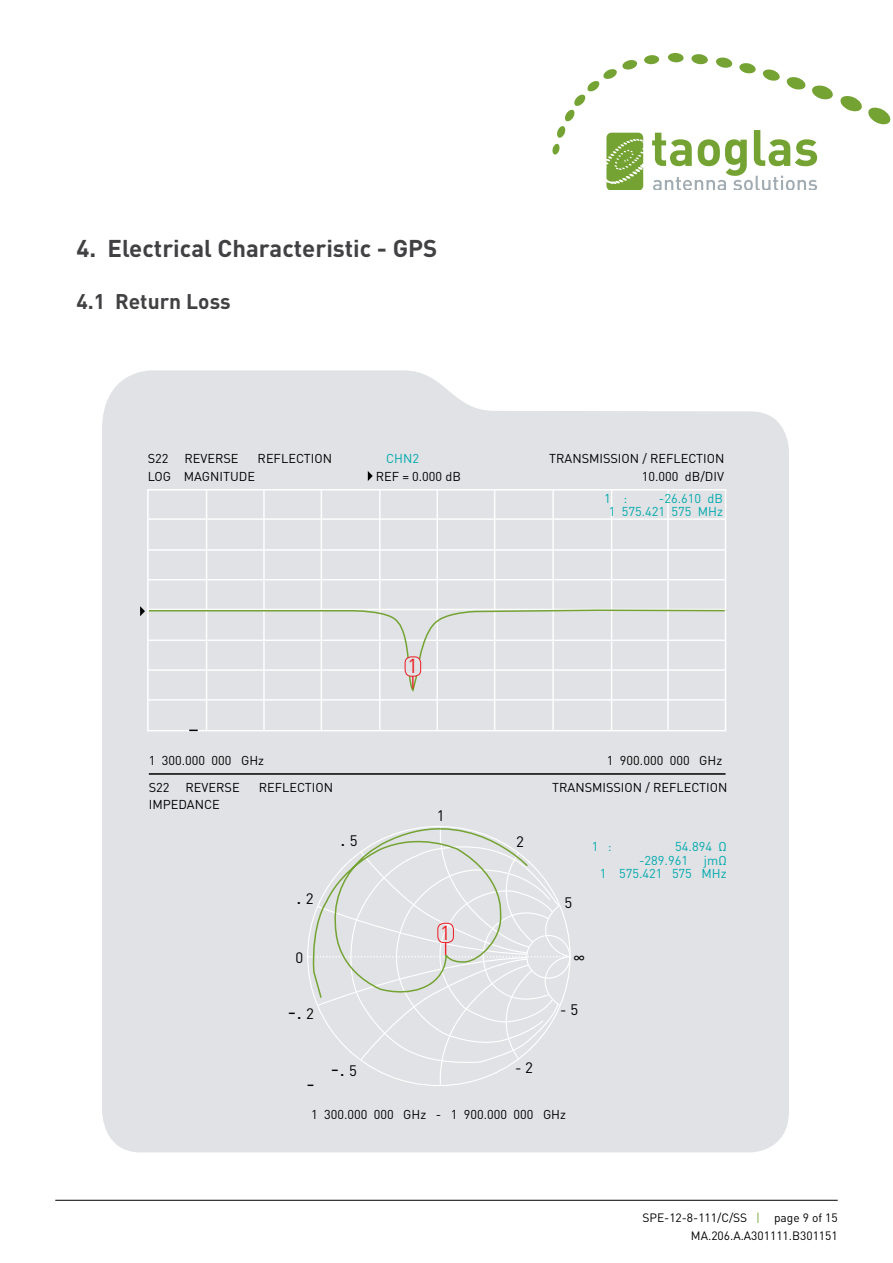
<style>
.page{position:relative;width:893px;height:1263px;background:#fff}
.page>*{position:absolute;margin:0;border:0;box-sizing:border-box;transform-origin:0 0}
.t1{font:700 24px "DIN";color:#414042}
.t2{font:700 21px "DIN";color:#414042}
.t3{font:21px "DIN";color:#000}
.t4{font:19.95px "DIN";color:#ed1d24}
.t5{font:15px "DIN";color:#000}
.t6{font:12.75px "DIN";color:#000}
.t7{font:12.75px/13.5px "DIN";color:#00aaad;text-align:right}
.t8{font:12px/18px "DIN";color:#000}
.s1{font-size:15px}
.s2{color:#74a333}
</style>
<div class="page">
<div style="left:644px;top:55px;width:15px;height:9px;background:#74a333;border-radius:50%"></div>
<svg style="left:652px;top:54px;width:239px;height:135px"></svg>
<svg style="left:552px;top:60px;width:91px;height:129px"></svg>
<hr style="left:55px;top:1200px;width:783px;height:1px;background:#000">
<div style="left:102px;top:831px;width:687px;height:321px;background:#e0e2e5"></div>
<div style="left:102px;top:370px;width:687px;height:461px;background:#e0e2e5"></div>
<hr style="left:148px;top:518px;width:577px;height:2px;background:#fff">
<hr style="left:148px;top:549px;width:577px;height:2px;background:#fff">
<hr style="left:148px;top:579px;width:577px;height:1px;background:#fff">
<hr style="left:148px;top:699px;width:577px;height:2px;background:#fff">
<hr style="left:206px;top:490px;width:1px;height:240px;background:#fff">
<hr style="left:263px;top:490px;width:2px;height:240px;background:#fff">
<hr style="left:321px;top:490px;width:1px;height:240px;background:#fff">
<hr style="left:379px;top:490px;width:2px;height:240px;background:#fff">
<hr style="left:436px;top:490px;width:2px;height:240px;background:#fff">
<hr style="left:494px;top:490px;width:1px;height:240px;background:#fff">
<hr style="left:552px;top:490px;width:2px;height:240px;background:#fff">
<hr style="left:611px;top:490px;width:1px;height:240px;background:#fff">
<hr style="left:667px;top:490px;width:2px;height:240px;background:#fff">
<svg style="left:368px;top:471px;width:5px;height:10px"></svg>
<hr style="left:149px;top:773px;width:576px;height:2px;background:#000">
<svg style="left:140px;top:606px;width:5px;height:10px"></svg>
<svg style="left:150px;top:609px;width:578px;height:89px;background:#dfe2e3"></svg>
<svg style="left:308px;top:801px;width:263px;height:285px;background:#e0e2e3"></svg>
<div style="left:147px;top:489px;width:579px;height:242px;border:2px solid #fff"></div>
<div style="left:405px;top:657px;width:16px;height:19px;background:#e0e2e5;border-radius:6px"></div>
<div style="left:405px;top:656px;width:16px;height:21px;border:1px solid #ed1d24;border-radius:6px"></div>
<svg style="left:412px;top:676px;width:2px;height:12px"></svg>
<h1 class="t1" style="left:77px;top:232px;width:362px">4. Electrical Characteristic - GPS</h1>
<h2 class="t2" style="left:77px;top:288px;width:156px">4.1 Return Loss</h2>
<p class="t6" style="left:148px;top:451px;width:68px">S22 REVERSE</p>
<p class="t6" style="left:258px;top:451px;width:9px">REFLEC</p>
<p class="t6" style="left:304px;top:451px;width:27px">TION</p>
<p class="t7" style="left:386px;top:452px;width:34px">CHN2</p>
<p class="t6" style="left:549px;top:451px;width:17px">TRANSM</p>
<p class="t6" style="left:600px;top:451px;width:59px">ISSION / REFLEC</p>
<p class="t6" style="left:696px;top:451px;width:27px">TION</p>
<p class="t6" style="left:148px;top:469px;width:46px">LOG MAGN</p>
<p class="t6" style="left:220px;top:469px;width:28px">ITUDE</p>
<p class="t6" style="left:376px;top:469px;width:9px">REF</p>
<p class="t6" style="left:402px;top:469px;width:60px">= 0.000 DB</p>
<p class="t6" style="left:642px;top:469px;width:78px">10.000 DB/DIV</p>
<p class="t7" style="left:604px;top:491px;width:25px">1 :</p>
<p class="t7" style="left:609px;top:491px;width:116px">-26.610 DB<br>1 575.421 575 MHZ</p>
<h3 class="t4" style="left:407px;top:654px;width:12px">1</h3>
<p class="t6" style="left:149px;top:753px;width:117px">1 300.000 000 GHZ</p>
<p class="t6" style="left:607px;top:753px;width:117px">1 900.000 000 GHZ</p>
<p class="t6" style="left:149px;top:780px;width:68px">S22 REVERSE</p>
<p class="t6" style="left:259px;top:780px;width:9px">REFLEC</p>
<p class="t6" style="left:305px;top:780px;width:27px">TION</p>
<p class="t6" style="left:552px;top:780px;width:17px">TRANSM</p>
<p class="t6" style="left:603px;top:780px;width:59px">ISSION / REFLEC</p>
<p class="t6" style="left:699px;top:780px;width:27px">TION</p>
<p class="t6" style="left:149px;top:796px;width:13px">IMPEDANCE</p>
<p class="t5" style="left:437px;top:806px;width:9px">1</p>
<h2 class="t3" style="left:340px;top:826px;width:19px">. <span class="s1">5</span></h2>
<p class="t5" style="left:516px;top:832px;width:9px">2</p>
<p class="t7" style="left:600px;top:840px;width:128px">54.894 Ω<br>-289.961 JMΩ<br>1 575.421 575 MHZ</p>
<p class="t7" style="left:592px;top:840px;width:21px">1 :</p>
<h2 class="t3" style="left:296px;top:883px;width:19px">. <span class="s1">2</span></h2>
<p class="t5" style="left:564px;top:893px;width:9px">5</p>
<h3 class="t4" style="left:440px;top:920px;width:12px">1</h3>
<p class="t5" style="left:296px;top:948px;width:9px">0</p>
<p class="t5" style="left:573px;top:947px;width:14px">∞</p>
<h2 class="t3" style="left:288px;top:998px;width:28px">-. <span class="s1">2</span></h2>
<p class="t5" style="left:560px;top:1000px;width:19px">- 5</p>
<h2 class="t3" style="left:306px;top:1070px;width:10px">-</h2>
<h2 class="t3" style="left:331px;top:1055px;width:28px">-. <span class="s1">5</span></h2>
<p class="t5" style="left:515px;top:1058px;width:19px">- 2</p>
<p class="t6" style="left:311px;top:1107px;width:256px">1 300.000 000 GHZ - 1 900.000 000 GHZ</p>
<p class="t8" style="left:691px;top:1208px;width:148px;text-indent:-49px">SPE-12-8-111/C/SS <span class="s2">|<br></span>MA.206.A.A301111.B301151</p>
<p class="t8" style="left:774px;top:1208px;width:65px">PAGE 9 OF 15</p>
</div>
